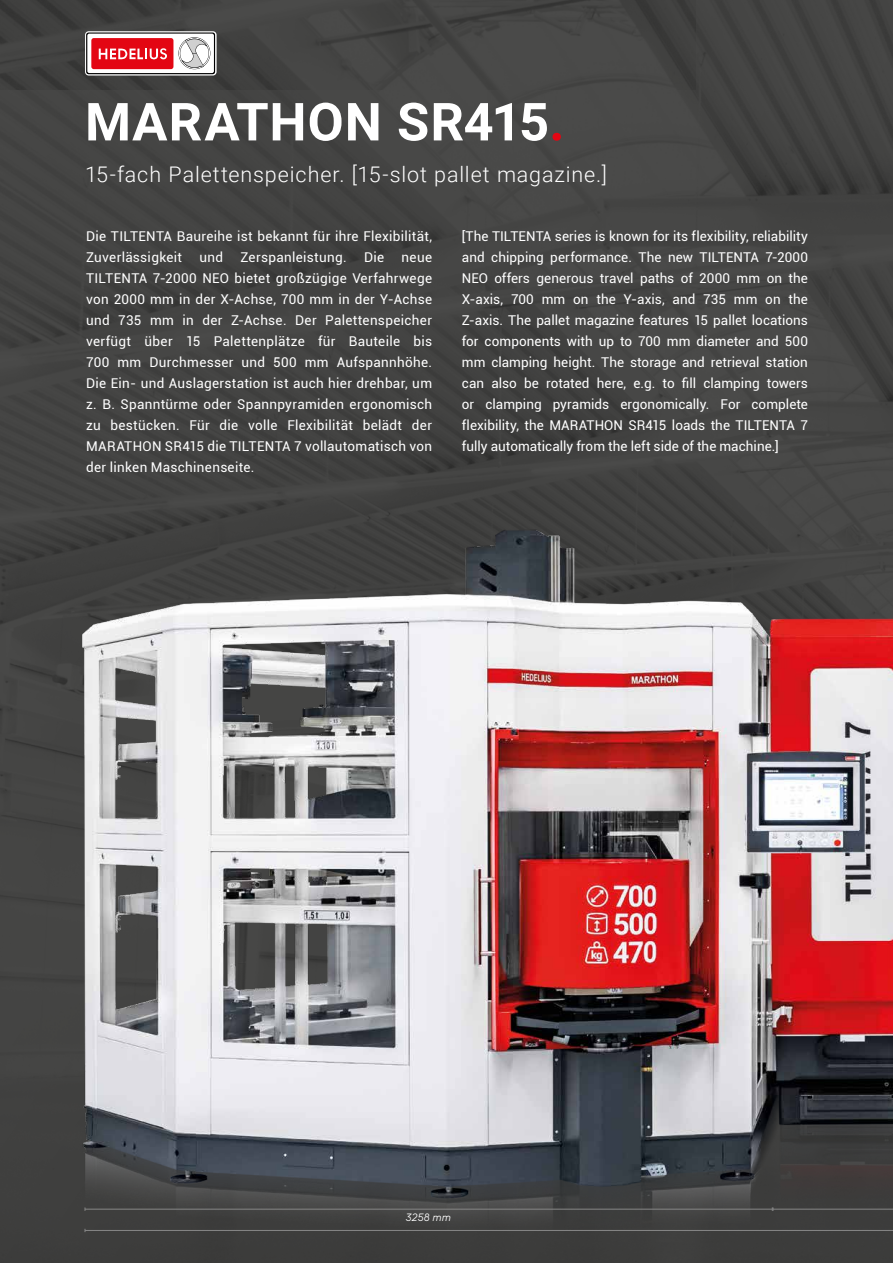
<style>
.page{position:relative;width:893px;height:1263px;background:#4a4a49}
.page>*{position:absolute;margin:0;border:0;box-sizing:border-box;transform-origin:0 0}
.t1{font:700 52.5px "Roboto";letter-spacing:.02em;color:#fff}
.t2{font:300 21.6px "Roboto";letter-spacing:.04em;color:#fff}
.t3{font:13.5px/21px "Roboto";letter-spacing:.02em;color:#fff;text-align:justify}
.t4{font:italic 300 10.5px "Euclid Square";letter-spacing:.02em;color:#fff}
.s1{color:#e30613}
</style>
<div class="page">
<img style="left:71px;top:475px;width:822px;height:788px">
<hr style="left:85px;top:1209px;width:687px;height:1px;background:#878787">
<hr style="left:85px;top:1230px;width:808px;height:1px;background:#878787">
<hr style="left:773px;top:1209px;width:120px;height:1px;background:#878787">
<div style="left:85px;top:31px;width:132px;height:45px;border:3px solid #fff;border-radius:2px"></div>
<svg style="left:86px;top:33px;width:129px;height:41px;background:#dd8086"></svg>
<h1 class="t1" style="left:85px;top:85px;width:481px">MARATHON SR415<span class="s1">.</span></h1>
<h2 class="t2" style="left:85px;top:160px;width:523px">15-fach Palettenspeicher. [15-slot pallet magazine.]</h2>
<p class="t3" style="left:86px;top:225px;width:347px">Die TILTENTA Baureihe ist bekannt für ihre Flexibilität,<br>Zuverlässigkeit</p>
<p class="t3" style="left:199px;top:246px;width:25px">und</p>
<p class="t3" style="left:240px;top:246px;width:108px">Zerspanleistung.</p>
<p class="t3" style="left:364px;top:246px;width:22px">Die</p>
<p class="t3" style="left:86px;top:246px;width:348px;text-indent:315px">neue TILTENTA 7-2000 NEO bietet großzügige Verfahrwege von 2000 mm in der X-Achse, 700 mm in der Y-Achse und 735 mm in der Z-Achse. Der Palettenspeicher verfügt über 15 Palettenplätze für Bauteile bis 700 mm Durchmesser und 500 mm Aufspannhöhe.<br>Die Ein- und Auslagerstation ist auch hier drehbar, um z. B. Spanntürme oder Spannpyramiden ergonomisch zu bestücken. Für die volle Flexibilität belädt der MARATHON SR415 die TILTENTA 7 vollautomatisch von der linken Maschinenseite.</p>
<p class="t3" style="left:462px;top:225px;width:348px">[The TILTENTA series is known for its flexibility, reliability and chipping performance. The new TILTENTA 7-2000<br>NEO offers generous travel paths of 2000 mm on the X-axis, 700 mm on the Y-axis, and 735 mm on the Z-axis. The pallet magazine features 15 pallet locations for components with up to 700 mm diameter and 500 mm clamping height. The storage and retrieval station can also be rotated here, e.g. to fill clamping towers or clamping pyramids ergonomically. For complete flexibility, the MARATHON SR415 loads the TILTENTA 7 fully automatically from the left side of the machine.]</p>
<p class="t4" style="left:406px;top:1210px;width:47px">3258 mm</p>
</div>
